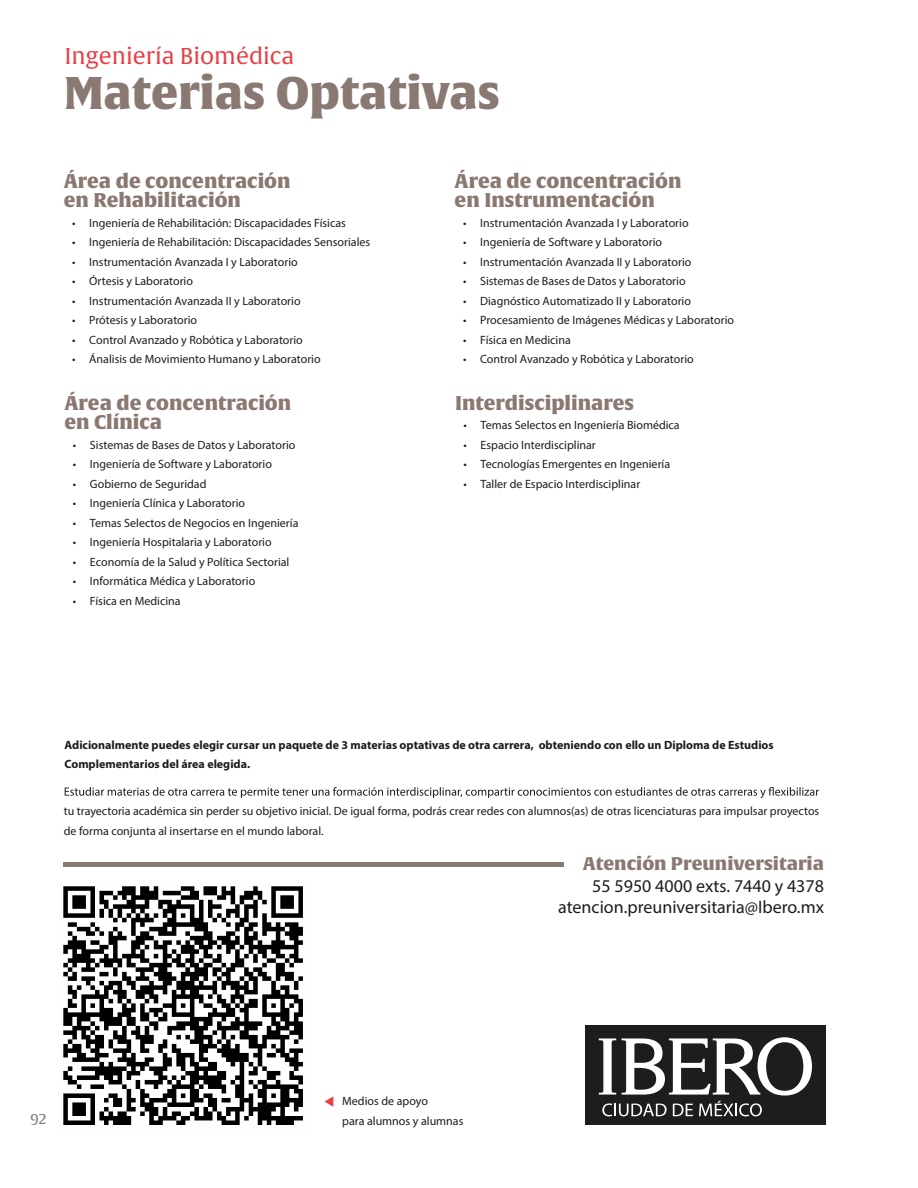
<style>
.page{position:relative;width:918px;height:1188px;background:#fff}
.page>*{position:absolute;margin:0;border:0;box-sizing:border-box;transform-origin:0 0}
.t1{font:45px "Alverata Bl";color:#8a7872}
.t2{font:22.5px "Alverata";color:#e83f44}
.t3{font:19.5px/19.5px "Alverata Bl";color:#8a7871}
.t4{font:18px/21.6px "Myriad Pro";color:#1d1d1b;text-align:right}
.t5{font:18px "Alverata Bl";color:#8a7872}
.t6{font:15px "Alverata";color:#808080}
.t7{font:12px/19.5px "Myriad Pro";color:#1d1d1b}
.t8{font:700 12px/19.5px "Myriad Pro";color:#1d1d1b}
</style>
<div class="page">
<div style="left:585px;top:1025px;width:240px;height:99px;background:#1d1d1b"></div>
<svg style="left:599px;top:1037px;width:213px;height:79px"></svg>
<div style="left:64px;top:862px;width:500px;height:5px;background:#8a7872"></div>
<img style="left:63px;top:886px;width:240px;height:239px">
<svg style="left:324px;top:1096px;width:9px;height:11px"></svg>
<svg style="left:65px;top:787px;width:754px;height:11px"></svg>
<h2 class="t2" style="left:64px;top:43px;width:231px">Ingeniería Biomédica</h2>
<h1 class="t1" style="left:64px;top:64px;width:438px">Materias Optativas</h1>
<h3 class="t3" style="left:64px;top:171px;width:228px">Área de concentración en Rehabilitación</h3>
<p class="t7" style="left:72px;top:213px;width:275px">• Ingeniería de Rehabilitación: Discapacidades Físicas</p>
<p class="t7" style="left:72px;top:232px;width:299px">• Ingeniería de Rehabilitación: Discapacidades Sensoriales</p>
<p class="t7" style="left:72px;top:252px;width:227px">• Instrumentación Avanzada I y Laboratorio</p>
<p class="t7" style="left:72px;top:271px;width:122px">• Órtesis y Laboratorio</p>
<p class="t7" style="left:72px;top:291px;width:230px">• Instrumentación Avanzada II y Laboratorio</p>
<p class="t7" style="left:72px;top:310px;width:126px">• Prótesis y Laboratorio</p>
<p class="t7" style="left:72px;top:330px;width:232px">• Control Avanzado y Robótica y Laboratorio</p>
<p class="t7" style="left:72px;top:349px;width:250px">• Ánalisis de Movimiento Humano y Laboratorio</p>
<h3 class="t3" style="left:64px;top:393px;width:228px">Área de concentración en Clínica</h3>
<p class="t7" style="left:73px;top:435px;width:224px">• Sistemas de Bases de Datos y Laboratorio</p>
<p class="t7" style="left:73px;top:454px;width:201px">• Ingeniería de Software y Laboratorio</p>
<p class="t7" style="left:73px;top:474px;width:135px">• Gobierno de Seguridad</p>
<p class="t7" style="left:73px;top:493px;width:174px">• Ingeniería Clínica y Laboratorio</p>
<p class="t7" style="left:73px;top:513px;width:227px">• Temas Selectos de Negocios en Ingeniería</p>
<p class="t7" style="left:73px;top:532px;width:200px">• Ingeniería Hospitalaria y Laboratorio</p>
<p class="t7" style="left:73px;top:552px;width:218px">• Economía de la Salud y Política Sectorial</p>
<p class="t7" style="left:73px;top:571px;width:184px">• Informática Médica y Laboratorio</p>
<p class="t7" style="left:73px;top:591px;width:109px">• Física en Medicina</p>
<h3 class="t3" style="left:455px;top:171px;width:228px">Área de concentración en Instrumentación</h3>
<p class="t7" style="left:463px;top:213px;width:227px">• Instrumentación Avanzada I y Laboratorio</p>
<p class="t7" style="left:463px;top:232px;width:200px">• Ingeniería de Software y Laboratorio</p>
<p class="t7" style="left:463px;top:252px;width:230px">• Instrumentación Avanzada II y Laboratorio</p>
<p class="t7" style="left:463px;top:271px;width:224px">• Sistemas de Bases de Datos y Laboratorio</p>
<p class="t7" style="left:463px;top:291px;width:229px">• Diagnóstico Automatizado II y Laboratorio</p>
<p class="t7" style="left:463px;top:310px;width:272px">• Procesamiento de Imágenes Médicas y Laboratorio</p>
<p class="t7" style="left:463px;top:330px;width:109px">• Física en Medicina</p>
<p class="t7" style="left:463px;top:349px;width:232px">• Control Avanzado y Robótica y Laboratorio</p>
<h3 class="t3" style="left:455px;top:393px;width:181px">Interdisciplinares</h3>
<p class="t7" style="left:464px;top:415px;width:218px">• Temas Selectos en Ingeniería Biomédica</p>
<p class="t7" style="left:464px;top:435px;width:134px">• Espacio Interdisciplinar</p>
<p class="t7" style="left:464px;top:454px;width:208px">• Tecnologías Emergentes en Ingeniería</p>
<p class="t7" style="left:464px;top:474px;width:178px">• Taller de Espacio Interdisciplinar</p>
<p class="t8" style="left:64px;top:734px;width:711px">Adicionalmente puedes elegir cursar un paquete de 3 materias optativas de otra carrera, obteniendo con ello un Diploma de Estudios<br>Complementarios del área elegida.</p>
<p class="t7" style="left:64px;top:801px;width:757px">tu trayectoria académica sin perder su objetivo inicial. De igual forma, podrás crear redes con alumnos(as) de otras licenciaturas para impulsar proyectos de forma conjunta al insertarse en el mundo laboral.</p>
<h3 class="t5" style="left:583px;top:852px;width:243px">Atención Preuniversitaria</h3>
<h3 class="t4" style="left:558px;top:875px;width:267px">55 5950 4000 exts. 7440 y 4378 atencion.preuniversitaria@Ibero.mx</h3>
<p class="t6" style="left:30px;top:1110px;width:18px">92</p>
<p class="t7" style="left:342px;top:1091px;width:123px">Medios de apoyo<br>para alumnos y alumnas</p>
</div>
